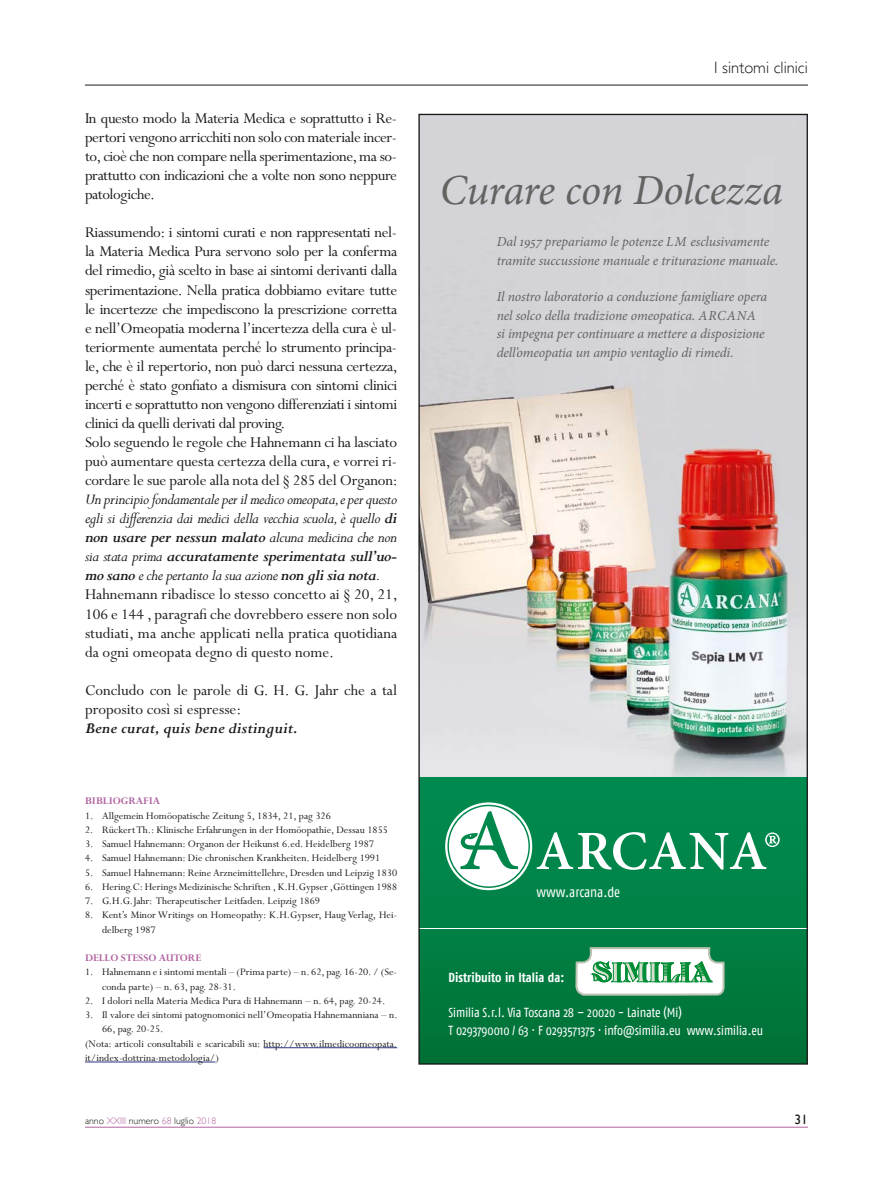
<style>
.page{position:relative;width:893px;height:1191px;background:#fff}
.page>*{position:absolute;margin:0;border:0;box-sizing:border-box;transform-origin:0 0}
.t1{font:italic 42.9px "Minion Pro";letter-spacing:-.01em;color:#636362}
.t2{font:16.8px/19px "Perpetua";letter-spacing:-.025em;color:#1a1a18;text-align:justify}
.t3{font:16.8px/19px "Perpetua";color:#1a1a18}
.t4{font:italic 700 16.8px "Perpetua";color:#1a1a18}
.t5{font:300 16.5px "Gill Sans";color:#1a1a18}
.t6{font:14.25px "Fago Co";letter-spacing:-.005em;color:#fff}
.t7{font:italic 13.8px/18.5px "Minion Pro";letter-spacing:-.005em;color:#636362}
.t8{font:13.5px "Gill Sans";color:#1a1a18}
.t9{font:13.05px/17.5px "Fago Co";letter-spacing:-.005em;color:#fff}
.t10{font:700 13.05px "Fago Co";letter-spacing:-.005em;color:#fff}
.t11{font:11.25px/14.2px "Perpetua";color:#1a1a18}
.t12{font:700 11.25px "Perpetua";color:#b164a0}
.t13{font:300 9.75px "Gill Sans";color:#1a1a18}
.s1{font-style:italic}
.s2{font-weight:700;font-style:italic}
.s3{color:#b164a0}
</style>
<div class="page">
<hr style="left:85px;top:1126px;width:723px;height:1px;background:#b164a0">
<hr style="left:85px;top:85px;width:723px;height:1px;background:#1a1a18">
<hr style="left:264px;top:1047px;width:133px;height:1px;background:#253483">
<hr style="left:85px;top:1061px;width:130px;height:1px;background:#253483">
<img style="left:420px;top:116px;width:386px;height:661px">
<div style="left:419px;top:777px;width:387px;height:287px;background:linear-gradient(to bottom,#008c51,#017238)"></div>
<svg style="left:445px;top:766px;width:335px;height:229px;background:#349b6c"></svg>
<hr style="left:419px;top:928px;width:387px;height:1px;background:#fff">
<p class="t2" style="left:85px;top:109px;width:314px">In questo modo la Materia Medica e soprattutto i Re&shy;pertori vengono arricchiti non solo con materiale incer&shy;to, cioè che non compare nella sperimentazione, ma so&shy;prattutto con indicazioni che a volte non sono neppure patologiche.</p>
<p class="t2" style="left:85px;top:224px;width:314px;text-align:left">Riassumendo: i sintomi curati e non rappresentati nel&shy;la Materia Medica Pura servono solo per la conferma del rimedio, già scelto in base ai sintomi derivanti dalla sperimentazione. Nella pratica dobbiamo evitare tutte le incertezze che impediscono la prescrizione corretta e nell’Omeopatia moderna l’incertezza della cura è ul&shy;teriormente aumentata perché lo strumento principa&shy;le, che è il repertorio, non può darci nessuna certezza, perché è stato gonfiato a dismisura con sintomi clinici incerti e soprattutto non vengono differenziati i sintomi clinici da quelli derivati dal proving.<br>Solo seguendo le regole che Hahnemann ci ha lasciato può aumentare questa certezza della cura, e vorrei ri&shy;cordare le sue parole alla nota del § 285 del Organon:</p>
<p class="t3" style="left:85px;top:490px;width:314px"><span class="s1">Un principio fondamentale per il medico omeopata,e per questo egli si differenzia dai medici della vecchia scuola, è quello</span> <span class="s2">di non usare per nessun malato</span> <span class="s1">alcuna medicina che non sia stata prima</span> <span class="s2">accuratamente sperimentata sull’uo&shy;mo sano</span> <span class="s1">e che pertanto la sua azione</span> <span class="s2">non gli sia nota</span><span class="s1">.<br></span>Hahnemann ribadisce lo stesso concetto ai § 20, 21, 106 e 144 , paragrafi che dovrebbero essere non solo studiati, ma anche applicati nella pratica quotidiana da ogni omeopata degno di questo nome.</p>
<p class="t3" style="left:85px;top:681px;width:314px">Concludo con le parole di G. H. G. Jahr che a tal proposito così si espresse:</p>
<p class="t4" style="left:85px;top:719px;width:214px">Bene curat, quis bene distinguit.</p>
<p class="t12" style="left:85px;top:795px;width:77px">BIBLIOGRAFIA</p>
<p class="t11" style="left:85px;top:808px;width:247px">1. Allgemein Homöopatische Zeitung 5, 1834, 21, pag 326</p>
<p class="t11" style="left:85px;top:823px;width:304px">2. Rückert Th.: Klinische Erfahrungen in der Homöopathie, Dessau 1855</p>
<p class="t11" style="left:85px;top:837px;width:290px">3. Samuel Hahnemann: Organon der Heikunst 6.ed. Heidelberg 1987</p>
<p class="t11" style="left:85px;top:851px;width:297px">4. Samuel Hahnemann: Die chronischen Krankheiten. Heidelberg 1991</p>
<p class="t11" style="left:85px;top:865px;width:314px">5. Samuel Hahnemann: Reine Arzneimittellehre, Dresden und Leipzig 1830</p>
<p class="t11" style="left:85px;top:880px;width:314px">6. Hering.C: Herings Medizinische Schriften , K.H.Gypser ,Göttingen 1988</p>
<p class="t11" style="left:85px;top:894px;width:236px">7. G.H.G.Jahr: Therapeutischer Leitfaden. Leipzig 1869</p>
<p class="t11" style="left:102px;top:908px;width:297px;text-indent:-17px">8. Kent’s Minor Writings on Homeopathy: K.H.Gypser, Haug Verlag, Hei&shy;delberg 1987</p>
<p class="t12" style="left:85px;top:952px;width:118px">DELLO STESSO AUTORE</p>
<p class="t11" style="left:102px;top:965px;width:297px;text-indent:-17px">1. Hahnemann e i sintomi mentali – (Prima parte) – n. 62, pag. 16-20. / (Se&shy;conda parte) – n. 63, pag. 28-31.</p>
<p class="t11" style="left:85px;top:994px;width:302px">2. I dolori nella Materia Medica Pura di Hahnemann – n. 64, pag. 20-24.</p>
<p class="t11" style="left:85px;top:1008px;width:314px">3. Il valore dei sintomi patognomonici nell’Omeopatia Hahnemanniana – n.</p>
<p class="t11" style="left:102px;top:1022px;width:63px">66, pag. 20-25.</p>
<p class="t11" style="left:85px;top:1036px;width:314px">(Nota: articoli consultabili e scaricabili su: http://www.ilmedicoomeopata.</p>
<p class="t11" style="left:85px;top:1051px;width:135px">it/index-dottrina-metodologia/)</p>
<p class="t5" style="left:714px;top:55px;width:95px">I sintomi clinici</p>
<h1 class="t1" style="left:440px;top:161px;width:344px">Curare con Dolcezza</h1>
<p class="t7" style="left:497px;top:232px;width:283px">Dal 1957 prepariamo le potenze LM esclusivamente tramite succussione manuale e triturazione manuale.</p>
<p class="t7" style="left:497px;top:288px;width:272px">Il nostro laboratorio a conduzione famigliare opera nel solco della tradizione omeopatica. ARCANA si impegna per continuare a mettere a disposizione dell’omeopatia un ampio ventaglio di rimedi.</p>
<p class="t6" style="left:536px;top:884px;width:85px">www.arcana.de</p>
<p class="t10" style="left:449px;top:970px;width:117px">Distribuito in Italia da:</p>
<p class="t9" style="left:449px;top:1003px;width:316px">Similia S.r.l. Via Toscana 28 – 20020 - Lainate (Mi)<br>T 0293790010 / 63 · F 0293571375 · info@similia.eu www.similia.eu</p>
<p class="t13" style="left:85px;top:1113px;width:133px">anno <span class="s3">XXIII</span> numero <span class="s3">68</span> luglio <span class="s3">2018</span></p>
<p class="t8" style="left:794px;top:1111px;width:15px">31</p>
</div>
